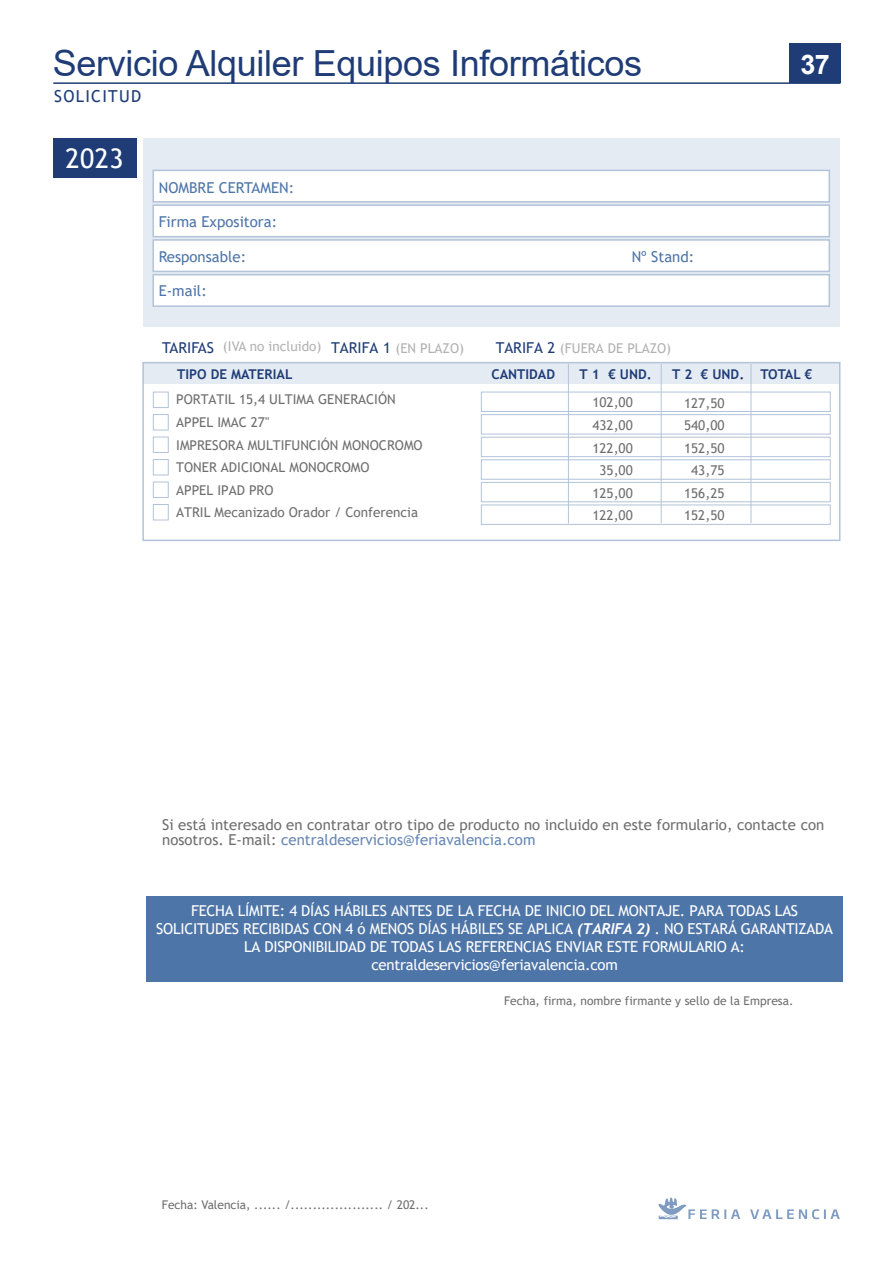
<style>
.page{position:relative;width:893px;height:1262px;background:#fff}
.page>*{position:absolute;margin:0;border:0;box-sizing:border-box;transform-origin:0 0}
.t1{font:36px "Arial";letter-spacing:-.01em;color:#1f3c77}
.t2{font:27px "Trebuchet MS";color:#fff}
.t3{font:700 27px "Arial";color:#fff}
.t4{font:16.5px "Trebuchet MS";letter-spacing:.075em;color:#1f3c77}
.t5{font:15px/18px "Trebuchet MS";letter-spacing:-.015em;color:#fff;text-align:center}
.t6{font:15px/15px "Trebuchet MS";color:#706f6f}
.t7{font:15px "Trebuchet MS";color:#4e75a8}
.t8{font:13.5px/22.5px "Trebuchet MS";color:#706f6f;text-align:center}
.t9{font:13.5px/27px "Trebuchet MS";color:#b3b2b2}
.t10{font:700 13.5px "Trebuchet MS";color:#1f3c77}
.t11{font:12px "Trebuchet MS";color:#706f6f}
.s1{font-size:15px;color:#1f3c77}
.s2{font-weight:700;color:#1f3c77}
.s3{color:#6687b5}
.s4{font-family:"Trebuchet";font-weight:700;font-style:italic}
</style>
<div class="page">
<hr style="left:53px;top:82px;width:787px;height:2px;background:#1f3c77">
<div style="left:788px;top:44px;width:52px;height:39px;background:#1f3c77"></div>
<div style="left:143px;top:138px;width:696px;height:189px;background:#e5ebf3"></div>
<div style="left:152px;top:170px;width:678px;height:33px;background:#fff;border:2px solid #b3c3d9"></div>
<div style="left:152px;top:204px;width:678px;height:33px;background:#fff;border:2px solid #b3c3d9"></div>
<div style="left:152px;top:239px;width:678px;height:33px;background:#fff;border:2px solid #b3c3d9"></div>
<div style="left:152px;top:274px;width:678px;height:33px;background:#fff;border:2px solid #b3c3d9"></div>
<div style="left:143px;top:363px;width:696px;height:21px;background:#e5ebf3"></div>
<div style="left:142px;top:362px;width:698px;height:179px;border:2px solid #b3c3d9"></div>
<div style="left:481px;top:392px;width:349px;height:20px;border:1px solid #b3c3d9"></div>
<div style="left:153px;top:392px;width:16px;height:16px;border:1px solid #b3c3d9"></div>
<div style="left:153px;top:481px;width:16px;height:17px;border:1px solid #b3c3d9"></div>
<div style="left:153px;top:414px;width:16px;height:16px;border:1px solid #b3c3d9"></div>
<div style="left:153px;top:436px;width:16px;height:17px;border:1px solid #b3c3d9"></div>
<div style="left:153px;top:459px;width:16px;height:16px;border:1px solid #b3c3d9"></div>
<svg style="left:658px;top:1197px;width:82px;height:22px"></svg>
<svg style="left:750px;top:1209px;width:89px;height:10px"></svg>
<div style="left:481px;top:414px;width:349px;height:20px;border:1px solid #b3c3d9"></div>
<div style="left:153px;top:504px;width:16px;height:16px;border:1px solid #b3c3d9"></div>
<div style="left:481px;top:437px;width:349px;height:20px;border:1px solid #b3c3d9"></div>
<div style="left:481px;top:459px;width:349px;height:20px;border:1px solid #b3c3d9"></div>
<div style="left:481px;top:482px;width:349px;height:20px;border:1px solid #b3c3d9"></div>
<hr style="left:568px;top:364px;width:1px;height:159px;background:#b3c3d9">
<hr style="left:660px;top:364px;width:1px;height:159px;background:#b3c3d9">
<hr style="left:750px;top:364px;width:1px;height:159px;background:#b3c3d9">
<div style="left:481px;top:504px;width:349px;height:21px;border:1px solid #b3c3d9"></div>
<div style="left:53px;top:138px;width:84px;height:39px;background:#1f3c77"></div>
<div style="left:146px;top:895px;width:696px;height:86px;background:#4e75a8"></div>
<h1 class="t1" style="left:53px;top:38px;width:591px">Servicio Alquiler Equipos Informáticos</h1>
<p class="t4" style="left:54px;top:86px;width:89px">SOLICITUD</p>
<h2 class="t2" style="left:66px;top:142px;width:60px">2023</h2>
<p class="t7" style="left:159px;top:178px;width:137px">NOMBRE CERTAMEN:</p>
<p class="t7" style="left:159px;top:212px;width:120px">Firma Expositora:</p>
<p class="t7" style="left:159px;top:247px;width:89px">Responsable:</p>
<p class="t7" style="left:631px;top:247px;width:64px">Nº Stand:</p>
<p class="t7" style="left:159px;top:281px;width:50px">E-mail:</p>
<h2 class="t3" style="left:800px;top:45px;width:31px">37</h2>
<p class="t9" style="left:177px;top:333px;width:146px;text-indent:-15px"><span class="s1">TARIFAS</span> (IVA no incluido)<br><span class="s2">TIPO DE MATERIAL</span></p>
<p class="t8" style="left:176px;top:388px;width:248px;text-align:left">PORTATIL 15,4 ULTIMA GENERACIÓN<br>APPEL IMAC 27"<br>IMPRESORA MULTIFUNCIÓN MONOCROMO<br>TONER ADICIONAL MONOCROMO<br>APPEL IPAD PRO<br>ATRIL Mecanizado Orador / Conferencia</p>
<p class="t8" style="left:592px;top:391px;width:42px">102,00<br>432,00<br>122,00<br>35,00<br>125,00<br>122,00</p>
<p class="t8" style="left:684px;top:391px;width:42px">127,50<br>540,00<br>152,50<br>43,75<br>156,25<br>152,50</p>
<p class="t9" style="left:331px;top:334px;width:134px"><span class="s1">TARIFA 1</span> (EN PLAZO)</p>
<p class="t9" style="left:495px;top:334px;width:177px"><span class="s1">TARIFA 2</span> (FUERA DE PLAZO)</p>
<p class="t10" style="left:491px;top:366px;width:65px">CANTIDAD</p>
<p class="t10" style="left:579px;top:366px;width:74px">T 1 € UND.</p>
<p class="t10" style="left:672px;top:366px;width:142px">T 2 € UND. TOTAL €</p>
<p class="t6" style="left:162px;top:817px;width:663px">Si está interesado en contratar otro tipo de producto no incluido en este formulario, contacte con nosotros. E-mail: <span class="s3">centraldeservicios@feriavalencia.com</span></p>
<p class="t5" style="left:156px;top:901px;width:678px">FECHA LÍMITE: 4 DÍAS HÁBILES ANTES DE LA FECHA DE INICIO DEL MONTAJE. PARA TODAS LAS SOLICITUDES RECIBIDAS CON 4 ó MENOS DÍAS HÁBILES SE APLICA <span class="s4">(TARIFA 2)</span> . NO ESTARÁ GARANTIZADA LA DISPONIBILIDAD DE TODAS LAS REFERENCIAS ENVIAR ESTE FORMULARIO A: centraldeservicios@feriavalencia.com</p>
<p class="t11" style="left:162px;top:1197px;width:268px">Fecha: Valencia, ...... /..................... / 202...</p>
<p class="t11" style="left:504px;top:992px;width:291px">Fecha, firma, nombre firmante y sello de la Empresa.</p>
</div>
